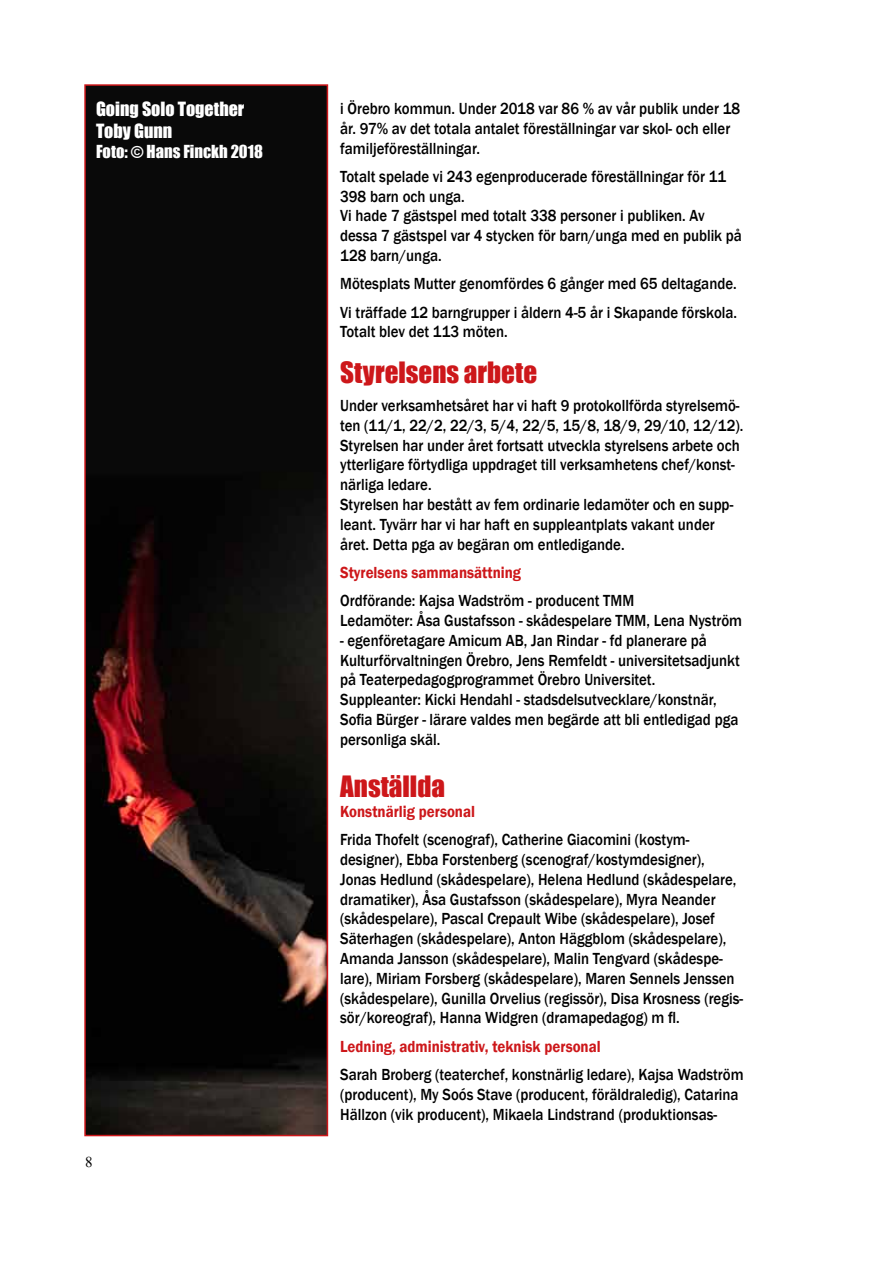
<style>
.page{position:relative;width:893px;height:1263px;background:#fff}
.page>*{position:absolute;margin:0;border:0;box-sizing:border-box;transform-origin:0 0}
.t1{font:27px "Impact";color:#cd171a}
.t2{font:18px/21.6px "Impact";color:#fff}
.t3{font:500 16.5px/19.8px "Franklin Gothic";color:#000;scale:.9 1}
.t4{font:600 16.5px "Franklin Gothic";color:#cd171a;scale:.9 1}
.t5{font:16.5px "Impact";color:#fff}
.t6{font:15px "Times New Roman";color:#000}
</style>
<div class="page">
<img style="left:87px;top:87px;width:238px;height:1046px">
<div style="left:84px;top:84px;width:244px;height:1052px;border:2px solid #cd171a"></div>
<p class="t2" style="left:96px;top:98px;width:150px">Going Solo Together<br>Toby Gunn</p>
<p class="t5" style="left:96px;top:138px;width:168px">Foto: © Hans Finckh 2018</p>
<p class="t6" style="left:85px;top:1151px;width:9px">8</p>
<p class="t3" style="left:340px;top:99px;width:446px">i Örebro kommun. Under 2018 var 86 % av vår publik under 18 år. 97% av det totala antalet föreställningar var skol- och eller familjeföreställningar.</p>
<p class="t3" style="left:340px;top:167px;width:448px">Totalt spelade vi 243 egenproducerade föreställningar för 11<br>398 barn och unga.<br>Vi hade 7 gästspel med totalt 338 personer i publiken. Av dessa 7 gästspel var 4 stycken för barn/unga med en publik på 128 barn/unga.</p>
<p class="t3" style="left:340px;top:270px;width:442px;line-height:28.3px">Mötesplats Mutter genomfördes 6 gånger med 65 deltagande.<br>Vi träffade 12 barngrupper i åldern 4-5 år i Skapande förskola.</p>
<p class="t3" style="left:340px;top:322px;width:188px">Totalt blev det 113 möten.</p>
<h1 class="t1" style="left:340px;top:351px;width:198px">Styrelsens arbete</h1>
<p class="t3" style="left:340px;top:396px;width:449px">Under verksamhetsåret har vi haft 9 protokollförda styrelsemö&shy;ten (11/1, 22/2, 22/3, 5/4, 22/5, 15/8, 18/9, 29/10, 12/12).<br>Styrelsen har under året fortsatt utveckla styrelsens arbete och ytterligare förtydliga uppdraget till verksamhetens chef/konst&shy;närliga ledare.<br>Styrelsen har bestått av fem ordinarie ledamöter och en supp&shy;leant. Tyvärr har vi har haft en suppleantplats vakant under året. Detta pga av begäran om entledigande.</p>
<p class="t4" style="left:340px;top:562px;width:203px">Styrelsens sammansättning</p>
<p class="t3" style="left:340px;top:591px;width:448px">Ordförande: Kajsa Wadström - producent TMM<br>Ledamöter: Åsa Gustafsson - skådespelare TMM, Lena Nyström</p>
<p class="t3" style="left:340px;top:631px;width:445px">- egenföretagare Amicum AB, Jan Rindar - fd planerare på Kulturförvaltningen Örebro, Jens Remfeldt - universitetsadjunkt på Teaterpedagogprogrammet Örebro Universitet.<br>Suppleanter: Kicki Hendahl - stadsdelsutvecklare/konstnär, Sofia Bürger - lärare valdes men begärde att bli entledigad pga personliga skäl.</p>
<h1 class="t1" style="left:340px;top:765px;width:106px">Anställda</h1>
<p class="t4" style="left:340px;top:801px;width:151px">Konstnärlig personal</p>
<p class="t3" style="left:340px;top:830px;width:449px">Frida Thofelt (scenograf), Catherine Giacomini (kostym&shy;designer), Ebba Forstenberg (scenograf/kostymdesigner), Jonas Hedlund (skådespelare), Helena Hedlund (skådespelare, dramatiker), Åsa Gustafsson (skådespelare), Myra Neander (skådespelare), Pascal Crepault Wibe (skådespelare), Josef Säterhagen (skådespelare), Anton Häggblom (skådespelare), Amanda Jansson (skådespelare), Malin Tengvard (skådespe&shy;lare), Miriam Forsberg (skådespelare), Maren Sennels Jenssen (skådespelare), Gunilla Orvelius (regissör), Disa Krosness (regis&shy;sör/koreograf), Hanna Widgren (dramapedagog) m fl.</p>
<p class="t4" style="left:340px;top:1036px;width:291px">Ledning, administrativ, teknisk personal</p>
<p class="t3" style="left:340px;top:1065px;width:450px">Sarah Broberg (teaterchef, konstnärlig ledare), Kajsa Wadström (producent), My Soós Stave (producent, föräldraledig), Catarina<br>Hällzon (vik producent), Mikaela Lindstrand (produktionsas-</p>
</div>
